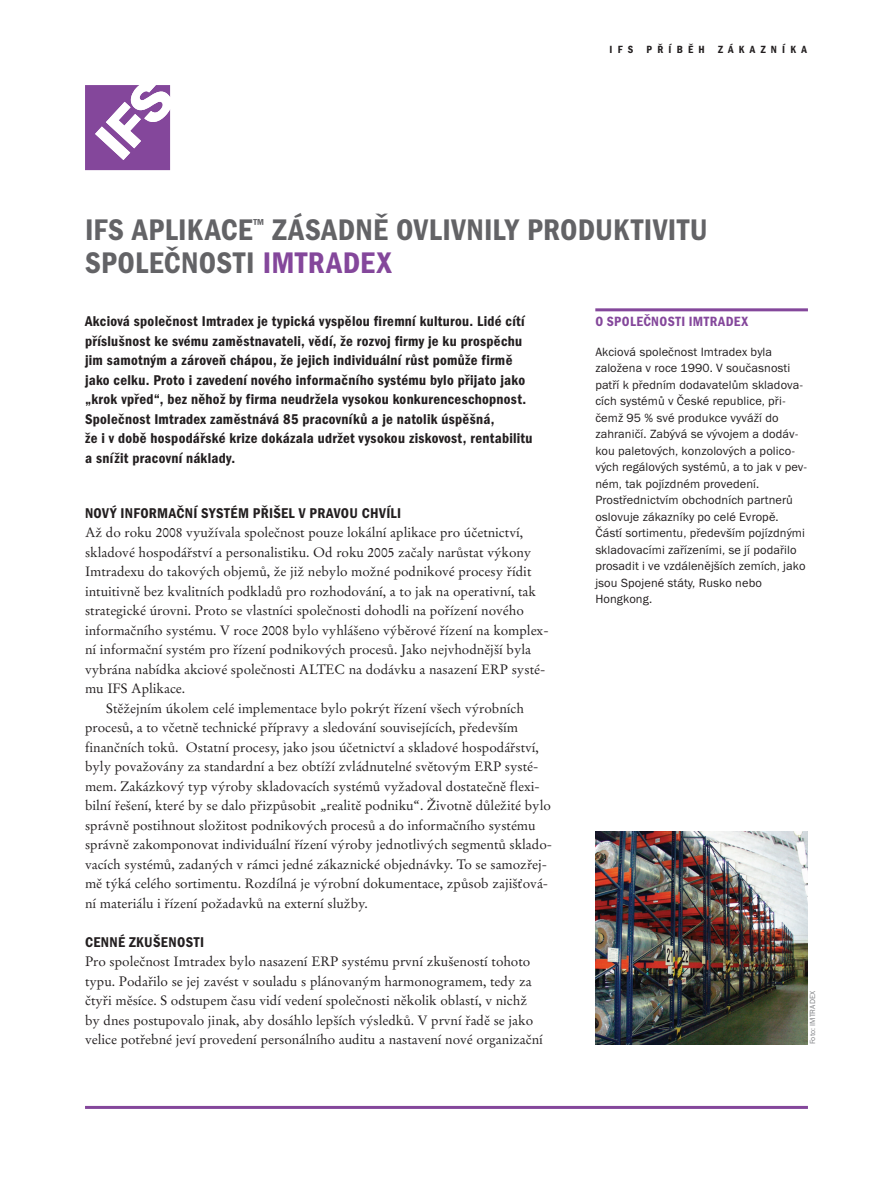
<style>
.page{position:relative;width:893px;height:1191px;background:#fff}
.page>*{position:absolute;margin:0;border:0;box-sizing:border-box;transform-origin:0 0}
.t1{font:30px/33px "Franklin Gothic Demi Cond E";letter-spacing:.015em;color:#636366}
.t2{font:14.25px/19.5px "Franklin Gothic Demi Cond E";letter-spacing:.02em;color:#231f20}
.t3{font:13.5px/19.5px "Stempel Garamond CE";letter-spacing:-.005em;color:#231f20}
.t4{font:13.5px "Franklin Gothic Demi Cond E";letter-spacing:.03em;color:#84479b}
.t5{font:12px/16.5px "Franklin Gothic Book E";letter-spacing:.01em;color:#231f20}
.t6{font:10.5px "Franklin Gothic Demi Cond E";letter-spacing:.5em;color:#231f20}
.t7{font:7.5px "Franklin Gothic Book E";letter-spacing:.01em;color:#808285}
.s1{color:#84479b}
</style>
<div class="page">
<svg style="left:85px;top:85px;width:85px;height:85px"></svg>
<hr style="left:85px;top:1106px;width:723px;height:3px;background:#84479b">
<hr style="left:595px;top:308px;width:213px;height:3px;background:#84479b">
<img style="left:595px;top:831px;width:213px;height:213px">
<p class="t6" style="left:610px;top:45px;width:25px">IFS</p>
<p class="t6" style="left:647px;top:45px;width:60px">PŘÍBĚH</p>
<p class="t6" style="left:718px;top:45px;width:90px">ZÁKAZNÍKA</p>
<h1 class="t1" style="left:85px;top:216px;width:624px">IFS APLIKACE<sup>™</sup> ZÁSADNĚ OVLIVNILY PRODUKTIVITU<br>SPOLEČNOSTI <span class="s1">IMTRADEX</span></h1>
<p class="t2" style="left:85px;top:313px;width:449px">Akciová společnost Imtradex je typická vyspělou firemní kulturou. Lidé cítí příslušnost ke svému zaměstnavateli, vědí, že rozvoj firmy je ku prospěchu jim samotným a zároveň chápou, že jejich individuální růst pomůže firmě jako celku. Proto i zavedení nového informačního systému bylo přijato jako „krok vpřed“, bez něhož by firma neudržela vysokou konkurenceschopnost.<br>Společnost Imtradex zaměstnává 85 pracovníků a je natolik úspěšná,<br>že i v době hospodářské krize dokázala udržet vysokou ziskovost, rentabilitu a snížit pracovní náklady.</p>
<p class="t2" style="left:85px;top:504px;width:318px">NOVÝ INFORMAČNÍ SYSTÉM PŘIŠEL V PRAVOU CHVÍLI</p>
<p class="t3" style="left:85px;top:524px;width:440px">Až do roku 2008 využívala společnost pouze lokální aplikace pro účetnictví,</p>
<p class="t3" style="left:85px;top:543px;width:448px">skladové hospodářství a personalistiku. Od roku 2005 začaly narůstat výkony</p>
<p class="t3" style="left:85px;top:563px;width:448px">Imtradexu do takových objemů, že již nebylo možné podnikové procesy řídit</p>
<p class="t3" style="left:85px;top:582px;width:453px">intuitivně bez kvalitních podkladů pro rozhodování, a to jak na operativní, tak</p>
<p class="t3" style="left:85px;top:602px;width:440px">strategické úrovni. Proto se vlastníci společnosti dohodli na pořízení nového</p>
<p class="t3" style="left:85px;top:621px;width:465px">informačního systému. V roce 2008 bylo vyhlášeno výběrové řízení na komplex-</p>
<p class="t3" style="left:85px;top:641px;width:448px">ní informační systém pro řízení podnikových procesů. Jako nejvhodnější byla</p>
<p class="t3" style="left:85px;top:660px;width:462px">vybrána nabídka akciové společnosti ALTEC na dodávku a nasazení ERP systé-</p>
<p class="t3" style="left:85px;top:680px;width:102px">mu IFS Aplikace.</p>
<p class="t3" style="left:106px;top:699px;width:419px">Stěžejním úkolem celé implementace bylo pokrýt řízení všech výrobních</p>
<p class="t3" style="left:85px;top:719px;width:435px">procesů, a to včetně technické přípravy a sledování souvisejících, především</p>
<p class="t3" style="left:85px;top:738px;width:455px">finančních toků. Ostatní procesy, jako jsou účetnictví a skladové hospodářství,</p>
<p class="t3" style="left:85px;top:758px;width:455px">byly považovány za standardní a bez obtíží zvládnutelné světovým ERP systé-</p>
<p class="t3" style="left:85px;top:777px;width:456px">mem. Zakázkový typ výroby skladovacích systémů vyžadoval dostatečně flexi-</p>
<p class="t3" style="left:85px;top:797px;width:467px">bilní řešení, které by se dalo přizpůsobit „realitě podniku“. Životně důležité bylo</p>
<p class="t3" style="left:85px;top:816px;width:452px">správně postihnout složitost podnikových procesů a do informačního systému</p>
<p class="t3" style="left:85px;top:836px;width:469px">správně zakomponovat individuální řízení výroby jednotlivých segmentů sklado-</p>
<p class="t3" style="left:85px;top:855px;width:464px">vacích systémů, zadaných v rámci jedné zákaznické objednávky. To se samozřej-</p>
<p class="t3" style="left:85px;top:875px;width:465px">mě týká celého sortimentu. Rozdílná je výrobní dokumentace, způsob zajišťová-</p>
<p class="t3" style="left:85px;top:894px;width:284px">ní materiálu i řízení požadavků na externí služby.</p>
<p class="t2" style="left:85px;top:933px;width:121px">CENNÉ ZKUŠENOSTI</p>
<p class="t3" style="left:85px;top:953px;width:459px">Pro společnost Imtradex bylo nasazení ERP systému první zkušeností tohoto typu. Podařilo se jej zavést v souladu s plánovaným harmonogramem, tedy za čtyři měsíce. S odstupem času vidí vedení společnosti několik oblastí, v nichž by dnes postupovalo jinak, aby dosáhlo lepších výsledků. V první řadě se jako velice potřebné jeví provedení personálního auditu a nastavení nové organizační</p>
<p class="t4" style="left:595px;top:317px;width:154px">O SPOLEČNOSTI IMTRADEX</p>
<p class="t5" style="left:595px;top:344px;width:214px">Akciová společnost Imtradex byla založena v roce 1990. V současnosti patří k předním dodavatelům skladova&shy;cích systémů v České republice, při&shy;čemž 95 % své produkce vyváží do zahraničí. Zabývá se vývojem a dodáv&shy;kou paletových, konzolových a polico&shy;vých regálových systémů, a to jak v pev&shy;ném, tak pojízdném provedení.<br>Prostřednictvím obchodních partnerů oslovuje zákazníky po celé Evropě.<br>Částí sortimentu, především pojízdnými skladovacími zařízeními, se jí podařilo prosadit i ve vzdálenějších zemích, jako jsou Spojené státy, Rusko nebo Hongkong.</p>
<p class="t7" style="left:810px;top:1044px;width:55px;rotate:-90deg">Foto: IMTRADEX</p>
</div>
